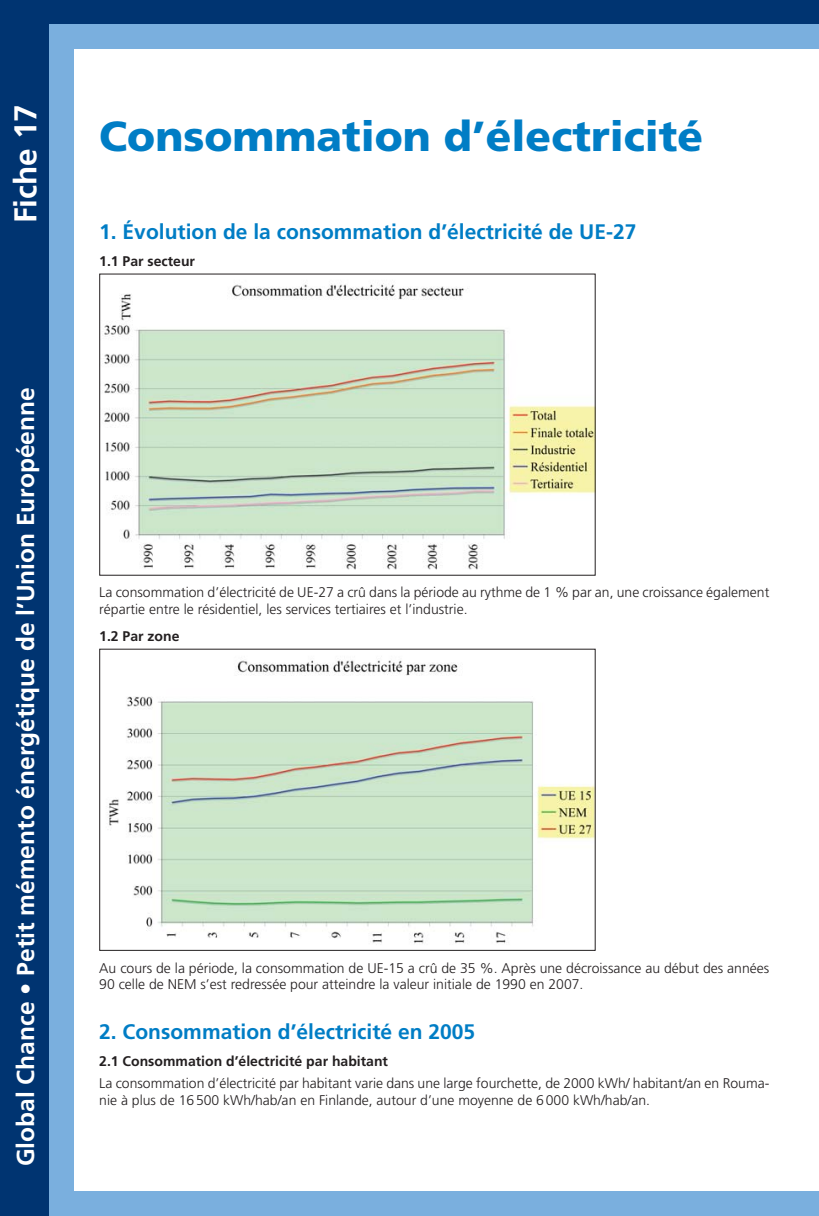
<style>
.page{position:relative;width:819px;height:1216px;background:#fff}
.page>*{position:absolute;margin:0;border:0;box-sizing:border-box;transform-origin:0 0}
.t1{font:900 42px "Frutiger";color:#007dc5}
.t2{font:700 31.5px "Frutiger";color:#fff}
.t3{font:700 24.5px "Frutiger";color:#fff}
.t4{font:700 21px "Frutiger";color:#007dc5}
.t5{font:300 14px/16.8px "Frutiger";color:#231f20}
.t6{font:700 14px "Frutiger";color:#231f20}
.s1{font-weight:700}
</style>
<div class="page">
<div style="left:0;top:0;width:819px;height:1215px;background:#003471"></div>
<div style="left:50px;top:25px;width:769px;height:1190px;background:#7aafde"></div>
<div style="left:74px;top:50px;width:745px;height:1141px;background:#fff"></div>
<img style="left:104px;top:283px;width:489px;height:287px">
<img style="left:109px;top:660px;width:484px;height:284px">
<p class="t2" style="left:13px;top:223px;width:121px;rotate:-90deg">Fiche 17</p>
<p class="t3" style="left:16px;top:1166px;width:780px;rotate:-90deg">Global Chance • Petit mémento énergétique de l’Union Européenne</p>
<p class="t1" style="left:99px;top:119px;width:605px">Consommation d’électricité</p>
<p class="t4" style="left:99px;top:223px;width:538px">1. Évolution de la consommation d’électricité de UE-27</p>
<p class="t6" style="left:99px;top:255px;width:97px">1.1 Par secteur</p>
<p class="t5" style="left:99px;top:585px;width:671px">La consommation d’électricité de UE-27 a crû dans la période au rythme de 1 % par an, une croissance également répartie entre le résidentiel, les services tertiaires et l’industrie.</p>
<p class="t6" style="left:99px;top:630px;width:82px">1.2 Par zone</p>
<p class="t5" style="left:99px;top:960px;width:671px">Au cours de la période, la consommation de UE-15 a crû de 35 %. Après une décroissance au début des années<br>90 celle de NEM s’est redressée pour atteindre la valeur initiale de 1990 en 2007.</p>
<p class="t4" style="left:99px;top:1023px;width:377px">2. Consommation d’électricité en 2005</p>
<p class="t5" style="left:99px;top:1051px;width:671px;line-height:21.7px"><span class="s1">2.1 Consommation d’électricité par habitant<br></span>La consommation d’électricité par habitant varie dans une large fourchette, de 2000 kWh/ habitant/an en Rouma-</p>
<p class="t5" style="left:99px;top:1092px;width:552px">nie à plus de 16 500 kWh/hab/an en Finlande, autour d’une moyenne de 6 000 kWh/hab/an.</p>
</div>
